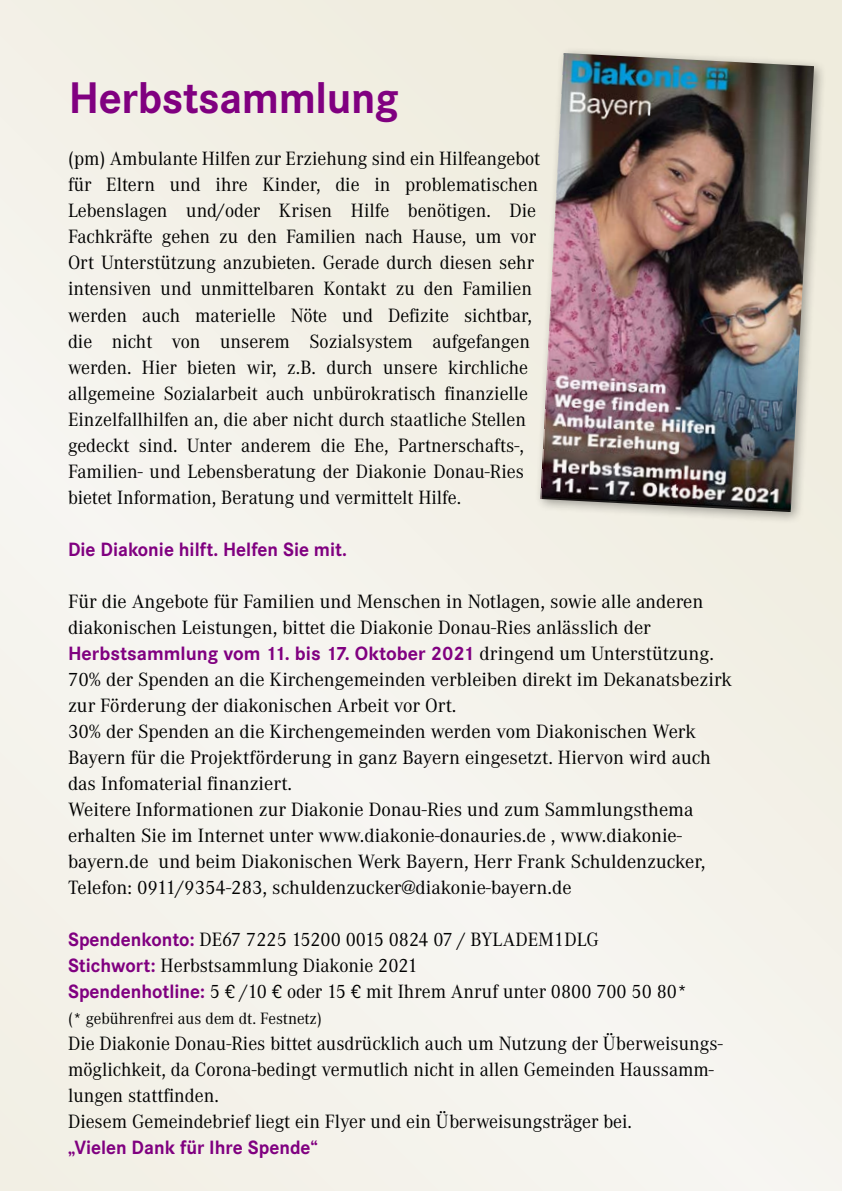
<style>
.page{position:relative;width:842px;height:1191px;background:#f4f2eb}
.page>*{position:absolute;margin:0;border:0;box-sizing:border-box;transform-origin:0 0}
.t1{font:700 46px "Corporate S";letter-spacing:-.01em;color:#800080}
.t2{font:20px/26px "Corporate A";color:#000}
.t3{font:700 20px "Corporate S";color:#800080}
.t4{font:17px "Corporate A";color:#000}
.s1{font-family:"Corporate A";font-weight:400;color:#000}
.s2{font-family:"Corporate S";font-weight:700;color:#800080}
.s3{font-family:"Rotis Sans Serif Std"}
</style>
<div class="page">
<div style="left:534px;top:47px;width:292px;height:477px;background:#000;opacity:.35"></div>
<img style="left:540px;top:53px;width:274px;height:459px">
<h1 class="t1" style="left:69px;top:72px;width:331px">Herbstsammlung</h1>
<p class="t2" style="left:68px;top:146px;width:474px">(pm) Ambulante Hilfen zur Erziehung sind ein Hilfeangebot für Eltern und ihre Kinder, die in problematischen Lebenslagen und/oder Krisen Hilfe benötigen. Die Fachkräfte gehen zu den Familien nach Hause, um vor Ort Unterstützung anzubieten. Gerade durch diesen sehr intensiven und unmittelbaren Kontakt zu den Familien werden auch materielle Nöte und Defizite sichtbar, die nicht von unserem Sozialsystem aufgefangen werden. Hier bieten wir, z.B. durch unsere kirchliche allgemeine Sozialarbeit auch unbürokratisch finanzielle Einzelfallhilfen an, die aber nicht durch staatliche Stellen gedeckt sind. Unter anderem die Ehe, Partnerschafts-, Familien- und Lebensberatung der Diakonie Donau-Ries bietet Information, Beratung und vermittelt Hilfe.</p>
<p class="t3" style="left:68px;top:537px;width:280px">Die Diakonie hilft. Helfen Sie mit.</p>
<p class="t2" style="left:68px;top:588px;width:637px">Für die Angebote für Familien und Menschen in Notlagen, sowie alle anderen diakonischen Leistungen, bittet die Diakonie Donau-Ries anlässlich der</p>
<p class="t3" style="left:68px;top:641px;width:647px">Herbstsammlung vom 11. bis 17. Oktober 2021 <span class="s1">dringend um Unterstützung.</span></p>
<p class="t2" style="left:68px;top:666px;width:665px">70% der Spenden an die Kirchengemeinden verbleiben direkt im Dekanatsbezirk zur Förderung der diakonischen Arbeit vor Ort.<br>30% der Spenden an die Kirchengemeinden werden vom Diakonischen Werk Bayern für die Projektförderung in ganz Bayern eingesetzt. Hiervon wird auch das Infomaterial finanziert.<br>Weitere Informationen zur Diakonie Donau-Ries und zum Sammlungsthema erhalten Sie im Internet unter www.diakonie-donauries.de , www.diakonie&shy;bayern.de und beim Diakonischen Werk Bayern, Herr Frank Schuldenzucker, Telefon: 0911/9354-283, schuldenzucker@diakonie-bayern.de</p>
<p class="t2" style="left:68px;top:926px;width:621px"><span class="s2">Spendenkonto:</span> DE67 7225 15200 0015 0824 07 / BYLADEM1DLG<br><span class="s2">Stichwort:</span> Herbstsammlung Diakonie 2021<br><span class="s2">Spendenhotline:</span> 5 <span class="s3">€</span> /10 <span class="s3">€</span> oder 15 <span class="s3">€</span> mit Ihrem Anruf unter 0800 700 50 80*</p>
<p class="t4" style="left:68px;top:1008px;width:255px">(* gebührenfrei aus dem dt. Festnetz)</p>
<p class="t2" style="left:68px;top:1030px;width:656px">Die Diakonie Donau-Ries bittet ausdrücklich auch um Nutzung der Überweisungs&shy;möglichkeit, da Corona-bedingt vermutlich nicht in allen Gemeinden Haussamm&shy;lungen stattfinden.<br>Diesem Gemeindebrief liegt ein Flyer und ein Überweisungsträger bei.</p>
<p class="t3" style="left:68px;top:1135px;width:251px">„Vielen Dank für Ihre Spende“</p>
</div>
